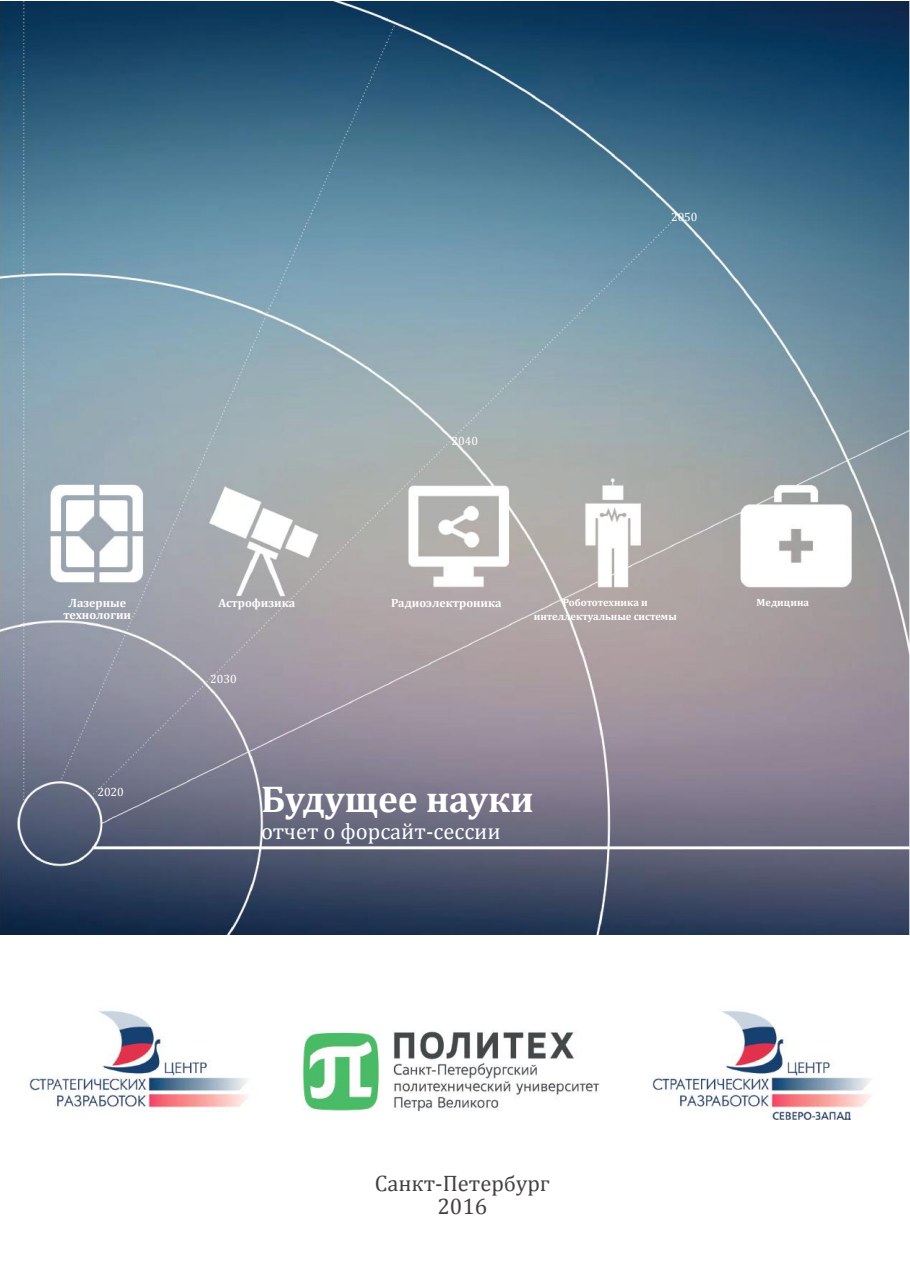
<style>
.page{position:relative;width:910px;height:1280px;background:#fff}
.page>*{position:absolute;margin:0;border:0;box-sizing:border-box;transform-origin:0 0}
.t1{font:700 37.5px "Cambria";color:#fff}
.t2{font:22.5px "Cambria";color:#fff}
.t3{font:22.5px/22.5px "Cambria";color:#444041;text-align:center}
.t4{font:700 12px/12px "Cambria";color:#fff;text-align:center}
.t5{font:12px "Cambria";color:#fff}
.t6{font:700 10.5px/14.4px "Cambria";color:#fff;text-align:center}
</style>
<div class="page">
<img style="left:0;top:1px;width:910px;height:934px">
<img style="left:302px;top:1030px;width:298px;height:82px">
<img style="left:651px;top:1010px;width:220px;height:110px">
<img style="left:29px;top:1010px;width:219px;height:101px">
<p class="t5" style="left:452px;top:433px;width:28px">2040</p>
<p class="t5" style="left:671px;top:210px;width:28px">2050</p>
<p class="t4" style="left:64px;top:597px;width:69px">Лазерные технологии</p>
<p class="t4" style="left:218px;top:597px;width:78px">Астрофизика</p>
<p class="t4" style="left:391px;top:597px;width:112px">Радиоэлектроника</p>
<p class="t6" style="left:534px;top:595px;width:144px">Робототехника и интеллектуальные системы</p>
<p class="t6" style="left:757px;top:595px;width:54px">Медицина</p>
<p class="t5" style="left:97px;top:785px;width:28px">2020</p>
<p class="t5" style="left:210px;top:672px;width:28px">2030</p>
<h1 class="t1" style="left:261px;top:772px;width:274px">Будущее науки</h1>
<h2 class="t2" style="left:261px;top:818px;width:241px">отчет о форсайт-сессии</h2>
<h2 class="t3" style="left:375px;top:1172px;width:177px">Санкт-Петербург<br>2016</h2>
</div>
